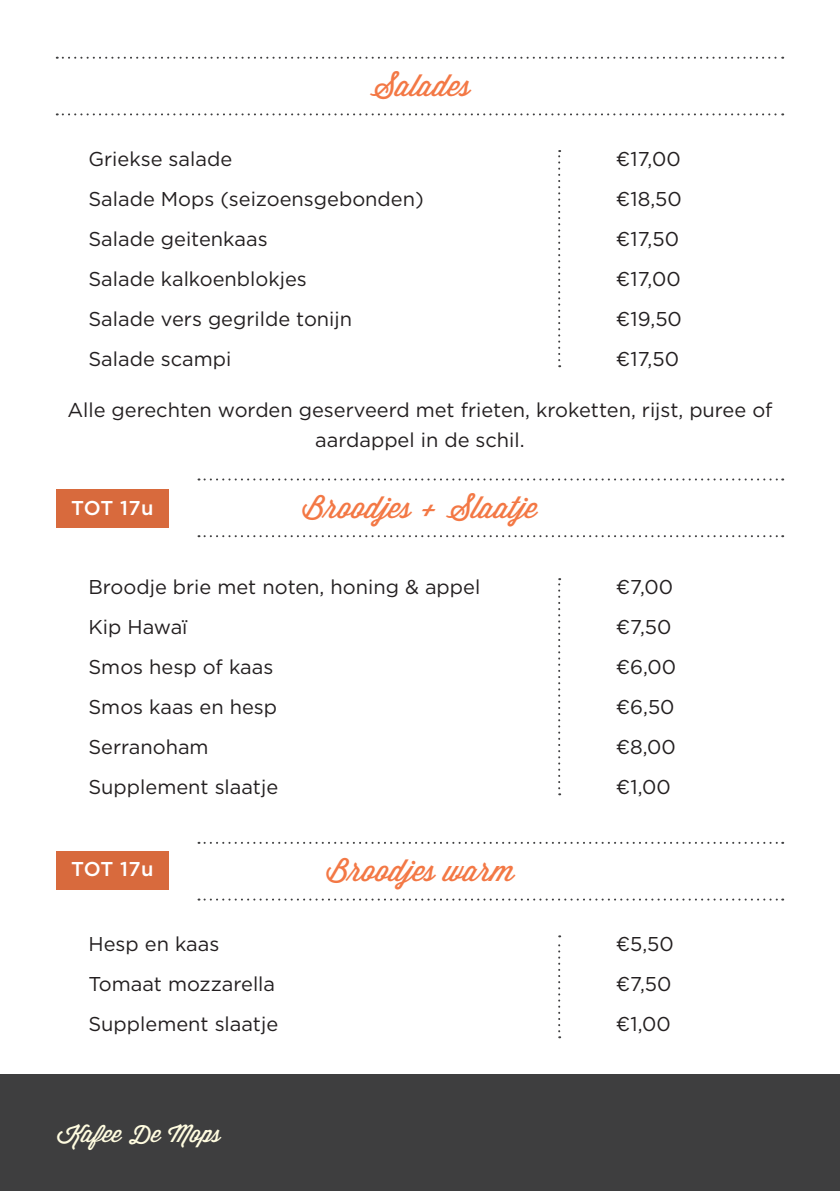
<style>
.page{position:relative;width:840px;height:1191px;background:#fff}
.page>*{position:absolute;margin:0;border:0;box-sizing:border-box;transform-origin:0 0}
.t1{font:30px "Wisdom Script AI";color:#f37845}
.t2{font:24px "Wisdom Script AI";color:#fffce0}
.t3{font:20px/40px "Gotham";color:#231f20}
.t4{font:500 20px "Gotham";color:#fff}
</style>
<div class="page">
<div style="left:0;top:1074px;width:839px;height:117px;background:#3e3e3f"></div>
<svg style="left:57px;top:57px;width:725px;height:2px"></svg>
<svg style="left:198px;top:478px;width:584px;height:2px"></svg>
<svg style="left:198px;top:842px;width:584px;height:2px"></svg>
<svg style="left:57px;top:113px;width:725px;height:2px"></svg>
<svg style="left:198px;top:535px;width:584px;height:2px"></svg>
<svg style="left:198px;top:898px;width:584px;height:2px"></svg>
<svg style="left:558px;top:150px;width:2px;height:217px"></svg>
<svg style="left:558px;top:578px;width:2px;height:217px"></svg>
<svg style="left:558px;top:935px;width:2px;height:103px"></svg>
<div style="left:56px;top:851px;width:113px;height:38px;background:#d86a3d"></div>
<div style="left:56px;top:490px;width:113px;height:38px;background:#d86a3d"></div>
<h1 class="t1" style="left:369px;top:63px;width:103px">Salades</h1>
<p class="t3" style="left:88px;top:138px;width:336px">Griekse salade<br>Salade Mops (seizoensgebonden)<br>Salade geitenkaas<br>Salade kalkoenblokjes<br>Salade vers gegrilde tonijn<br>Salade scampi</p>
<p class="t3" style="left:615px;top:138px;width:68px">€17,00 €18,50 €17,50 €17,00 €19,50 €17,50</p>
<p class="t3" style="left:67px;top:394px;width:706px;line-height:30px;text-align:center">Alle gerechten worden geserveerd met frieten, kroketten, rijst, puree of aardappel in de schil.</p>
<p class="t4" style="left:71px;top:494px;width:84px">TOT 17u</p>
<h1 class="t1" style="left:301px;top:484px;width:237px">Broodjes + Slaatje</h1>
<p class="t3" style="left:88px;top:566px;width:393px">Broodje brie met noten, honing &amp; appel<br>Kip Hawaï<br>Smos hesp of kaas<br>Smos kaas en hesp<br>Serranoham<br>Supplement slaatje</p>
<p class="t4" style="left:71px;top:856px;width:84px">TOT 17u</p>
<p class="t3" style="left:88px;top:923px;width:191px">Hesp en kaas<br>Tomaat mozzarella<br>Supplement slaatje</p>
<p class="t2" style="left:57px;top:1114px;width:165px">Kafee De Mops</p>
<h1 class="t1" style="left:325px;top:847px;width:190px">Broodjes warm</h1>
<p class="t3" style="left:615px;top:566px;width:62px">€7,00 €7,50 €6,00 €6,50 €8,00 €1,00</p>
<p class="t3" style="left:615px;top:923px;width:60px;text-align:justify">€5,50 €7,50 €1,00</p>
</div>
